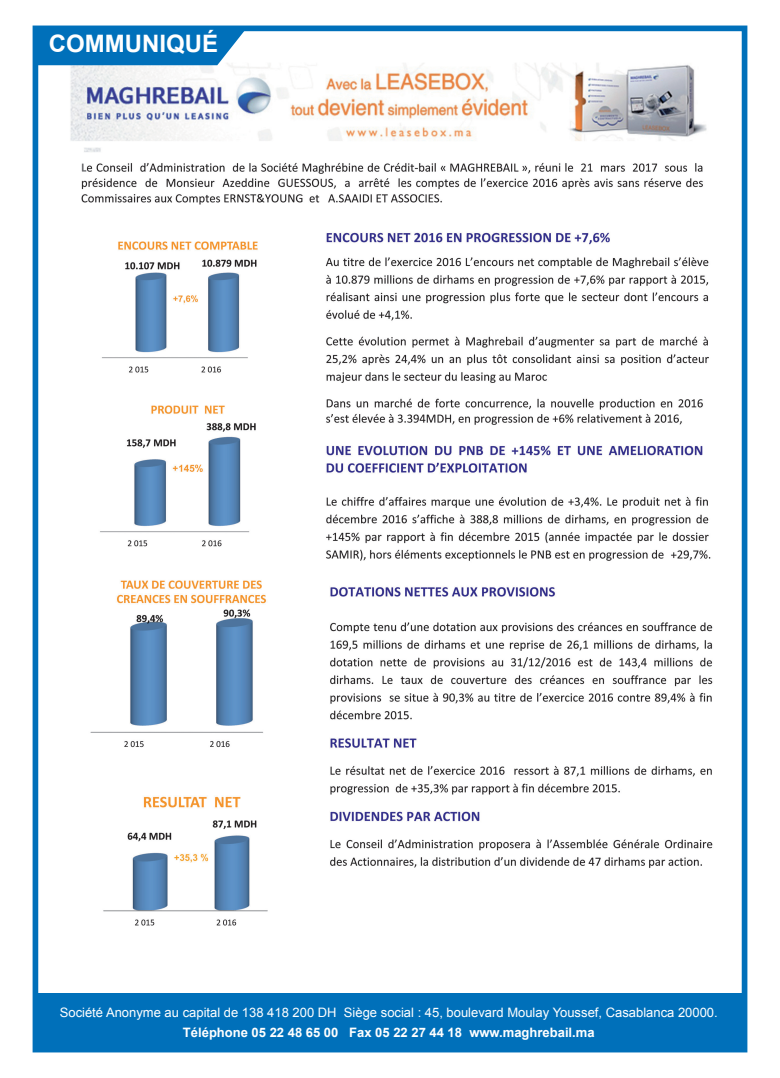
<style>
.page{position:relative;width:780px;height:1078px;background:#fff}
.page>*{position:absolute;margin:0;border:0;box-sizing:border-box;transform-origin:0 0}
.t1{font:700 24px "Arial";color:#fff}
.t2{font:13px "Arial";color:#fff}
.t3{font:700 13px "Arial";color:#fff}
</style>
<div class="page">
<img style="left:40px;top:63px;width:673px;height:863px">
<div style="left:33px;top:26px;width:714px;height:1026px;border:6px solid #0070ba"></div>
<div style="left:34px;top:992px;width:709px;height:58px;background:#0070ba"></div>
<svg style="left:34px;top:28px;width:213px;height:37px;background:#1179be"></svg>
<p class="t1" style="left:49px;top:27px;width:171px">COMMUNIQUÉ</p>
<p class="t2" style="left:60px;top:1003px;width:659px">Société Anonyme au capital de 138 418 200 DH Siège social : 45, boulevard Moulay Youssef, Casablanca 20000.</p>
<p class="t3" style="left:183px;top:1023px;width:413px">Téléphone 05 22 48 65 00 Fax 05 22 27 44 18 www.maghrebail.ma</p>
</div>
